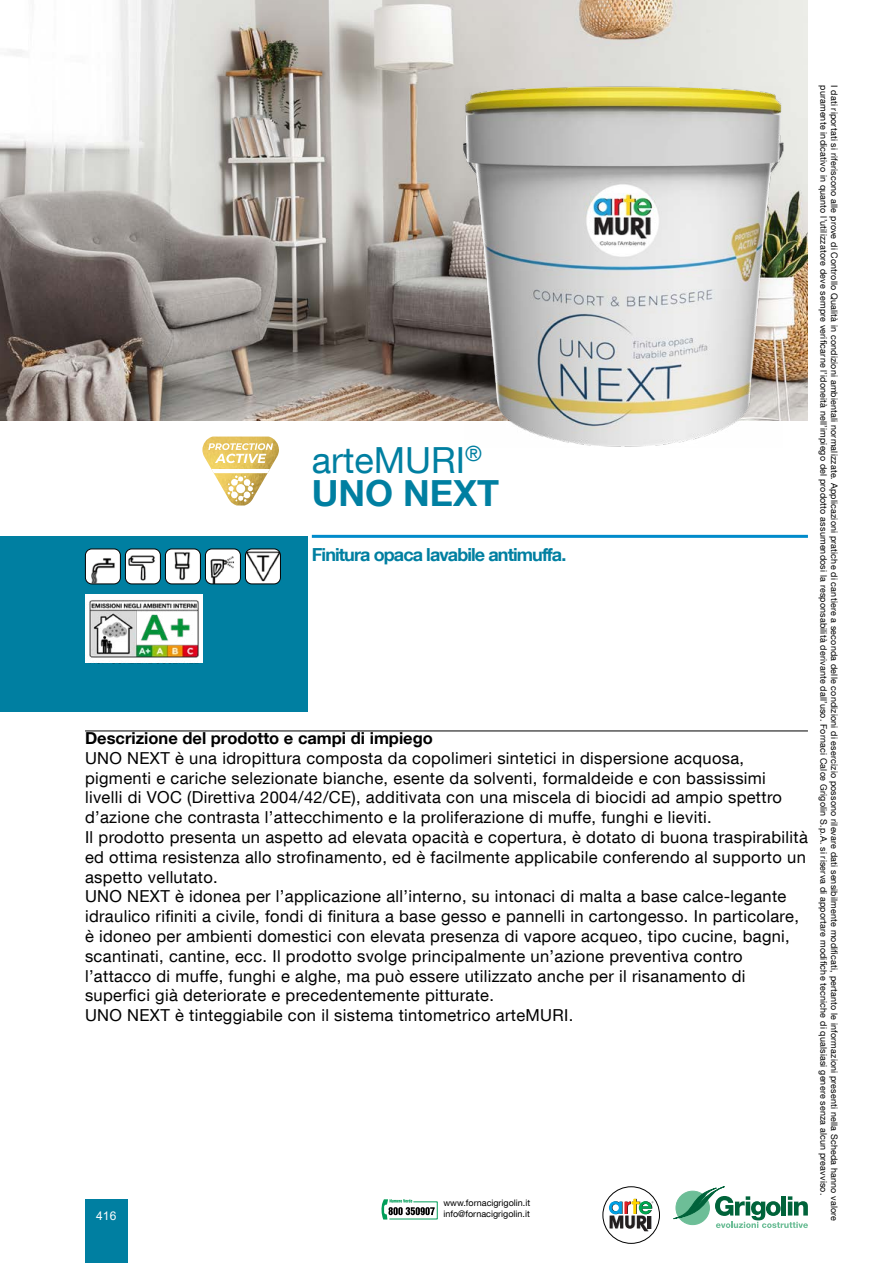
<style>
.page{position:relative;width:893px;height:1263px;background:#fff}
.page>*{position:absolute;margin:0;border:0;box-sizing:border-box;transform-origin:0 0}
.t1{font:36px/33px "Helvetica Neue LT Com";color:#007fa1}
.t2{font:700 18px "Helvetica Neue LT Com";letter-spacing:-.05em;color:#007fa1}
.t3{font:16.5px/19.8px "Helvetica Neue LT Com";letter-spacing:.02em;color:#000}
.t4{font:700 16.5px "Helvetica Neue LT Com";color:#000}
.t5{font:12px "Arial";color:#fff}
.t6{font:9px "Helvetica Neue LT Com";letter-spacing:.02em;color:#000}
.t7{font:9px "Helvetica Neue LT Com";color:#000}
.s1{font-weight:700}
</style>
<div class="page">
<svg style="left:673px;top:1186px;width:135px;height:42px"></svg>
<div style="left:603px;top:1187px;width:57px;height:56px;border:1px solid #000;border-radius:50%"></div>
<svg style="left:609px;top:1199px;width:44px;height:32px"></svg>
<div style="left:85px;top:1199px;width:43px;height:64px;background:#007fa1"></div>
<svg style="left:381px;top:1199px;width:57px;height:20px"></svg>
<img style="left:0;top:0;width:808px;height:420px">
<div style="left:0;top:536px;width:307px;height:176px;background:#007fa1"></div>
<img style="left:85px;top:549px;width:34px;height:34px">
<div style="left:85px;top:549px;width:36px;height:35px;border:1px solid #000;border-radius:6px"></div>
<img style="left:125px;top:549px;width:34px;height:33px">
<div style="left:125px;top:549px;width:36px;height:35px;border:1px solid #000;border-radius:6px"></div>
<img style="left:165px;top:549px;width:34px;height:33px">
<div style="left:165px;top:549px;width:36px;height:35px;border:1px solid #000;border-radius:6px"></div>
<img style="left:205px;top:550px;width:34px;height:34px">
<div style="left:205px;top:549px;width:36px;height:35px;border:1px solid #000;border-radius:6px"></div>
<svg style="left:245px;top:549px;width:35px;height:35px"></svg>
<img style="left:247px;top:552px;width:32px;height:29px">
<div style="left:245px;top:549px;width:36px;height:35px;border:1px solid #000;border-radius:6px"></div>
<hr style="left:85px;top:731px;width:723px;height:1px;background:#000">
<img style="left:463px;top:85px;width:320px;height:362px">
<hr style="left:312px;top:535px;width:496px;height:3px;background:#008bcb">
<img style="left:85px;top:594px;width:117px;height:69px">
<img style="left:202px;top:437px;width:77px;height:68px">
<svg style="left:208px;top:443px;width:65px;height:20px"></svg>
<svg style="left:211px;top:469px;width:59px;height:33px"></svg>
<div style="left:236px;top:484px;width:9px;height:9px;background:#fff;border-radius:50%"></div>
<h1 class="t1" style="left:312px;top:442px;width:189px">arteMURI<sup>®<br></sup><span class="s1">UNO NEXT</span></h1>
<p class="t2" style="left:312px;top:544px;width:256px">Finitura opaca lavabile antimuffa.</p>
<p class="t4" style="left:85px;top:727px;width:349px">Descrizione del prodotto e campi di impiego</p>
<p class="t3" style="left:85px;top:747px;width:724px">UNO NEXT è una idropittura composta da copolimeri sintetici in dispersione acquosa, pigmenti e cariche selezionate bianche, esente da solventi, formaldeide e con bassissimi<br>livelli di VOC (Direttiva 2004/42/CE), additivata con una miscela di biocidi ad ampio spettro d’azione che contrasta l’attecchimento e la proliferazione di muffe, funghi e lieviti.<br>Il prodotto presenta un aspetto ad elevata opacità e copertura, è dotato di buona traspirabilità ed ottima resistenza allo strofinamento, ed è facilmente applicabile conferendo al supporto un aspetto vellutato.<br>UNO NEXT è idonea per l’applicazione all’interno, su intonaci di malta a base calce-legante idraulico rifiniti a civile, fondi di finitura a base gesso e pannelli in cartongesso. In particolare, è idoneo per ambienti domestici con elevata presenza di vapore acqueo, tipo cucine, bagni, scantinati, cantine, ecc. Il prodotto svolge principalmente un’azione preventiva contro l’attacco di muffe, funghi e alghe, ma può essere utilizzato anche per il risanamento di superfici già deteriorate e precedentemente pitturate.<br>UNO NEXT è tinteggiabile con il sistema tintometrico arteMURI.</p>
<p class="t7" style="left:443px;top:1197px;width:88px">www.fornacigrigolin.it</p>
<p class="t5" style="left:96px;top:1207px;width:22px">416</p>
<p class="t7" style="left:443px;top:1208px;width:88px">info@fornacigrigolin.it</p>
<p class="t6" style="left:829px;top:85px;width:1112px;rotate:90deg">puramente indicativo in quanto l’utilizzatore deve sempre verificarne l’idoneità nell’impiego del prodotto assumendosi la responsabilità derivante dall’uso. Fornaci Calce Grigolin S.p.A. si riserva di apportare modifiche tecniche di qualsiasi genere senza alcun preavviso.</p>
<p class="t6" style="left:840px;top:85px;width:1138px;rotate:90deg">I dati riportati si riferiscono alle prove di Controllo Qualità in condizioni ambientali normalizzate. Applicazioni pratiche di cantiere a seconda delle condizioni di esercizio possono rilevare dati sensibilmente modificati, pertanto le informazioni presenti nella Scheda hanno valore</p>
</div>
